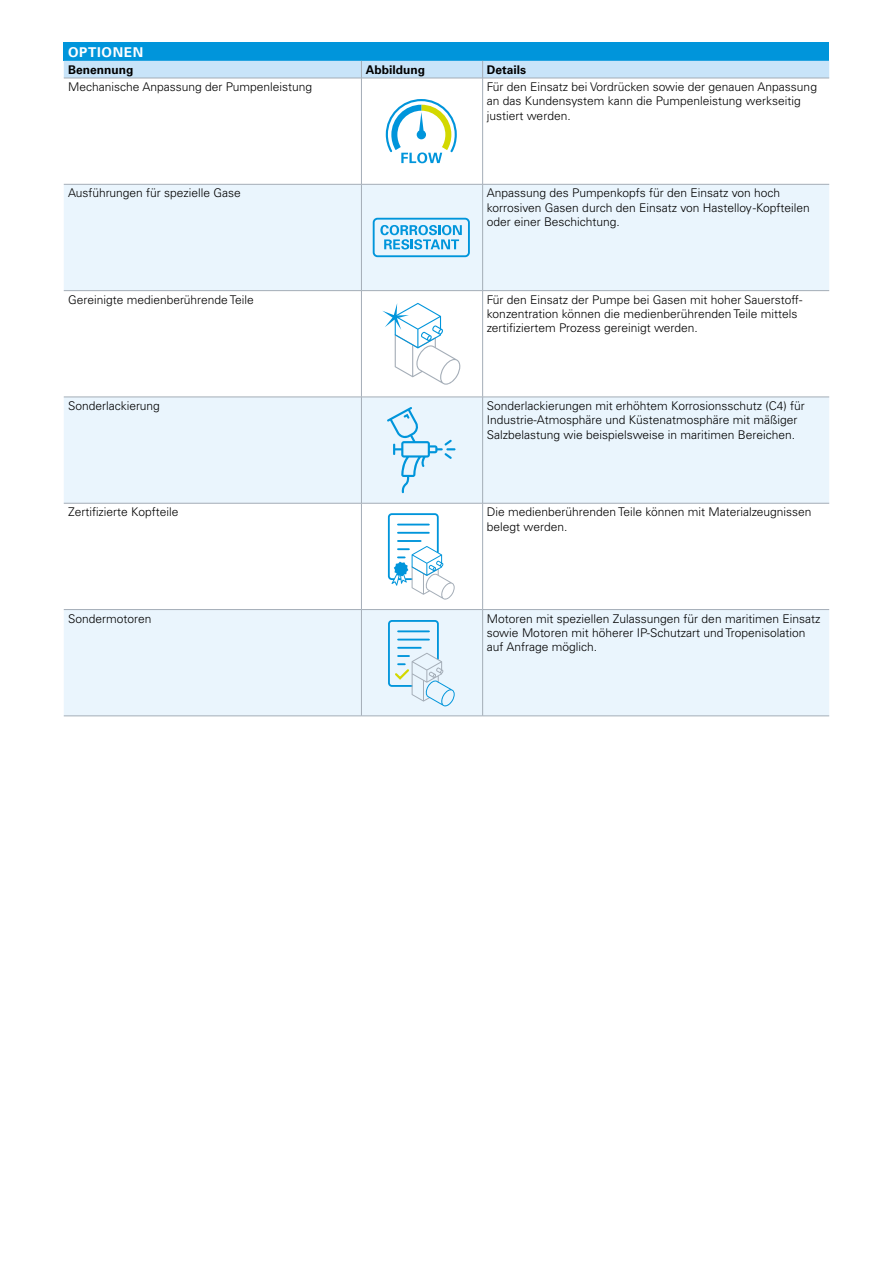
<style>
.page{position:relative;width:893px;height:1263px;background:#fff}
.page>*{position:absolute;margin:0;border:0;box-sizing:border-box;transform-origin:0 0}
.t1{font:700 13.5px "Univers LT Pro 65";letter-spacing:.05em;color:#fff}
.t2{font:300 12px/14.4px "Univers LT Pro 45";color:#000}
.t3{font:700 12px "Univers LT Pro 65";color:#000}
</style>
<div class="page">
<div style="left:64px;top:43px;width:765px;height:18px;background:#0095db"></div>
<svg style="left:64px;top:185px;width:765px;height:531px;fill:#eaf5fd"></svg>
<div style="left:64px;top:61px;width:765px;height:17px;background:#c8e4f9"></div>
<hr style="left:64px;top:78px;width:297px;height:1px;background:#a4adb7">
<hr style="left:361px;top:78px;width:122px;height:1px;background:#a4adb7">
<hr style="left:483px;top:78px;width:346px;height:1px;background:#a4adb7">
<hr style="left:64px;top:184px;width:297px;height:1px;background:#a4adb7">
<hr style="left:361px;top:184px;width:122px;height:1px;background:#a4adb7">
<hr style="left:483px;top:184px;width:346px;height:1px;background:#a4adb7">
<hr style="left:64px;top:290px;width:297px;height:1px;background:#a4adb7">
<hr style="left:361px;top:290px;width:122px;height:1px;background:#a4adb7">
<hr style="left:483px;top:290px;width:346px;height:1px;background:#a4adb7">
<hr style="left:64px;top:397px;width:297px;height:1px;background:#a4adb7">
<hr style="left:361px;top:397px;width:122px;height:1px;background:#a4adb7">
<hr style="left:483px;top:397px;width:346px;height:1px;background:#a4adb7">
<hr style="left:64px;top:503px;width:297px;height:1px;background:#a4adb7">
<hr style="left:361px;top:503px;width:122px;height:1px;background:#a4adb7">
<hr style="left:483px;top:503px;width:346px;height:1px;background:#a4adb7">
<hr style="left:64px;top:609px;width:297px;height:1px;background:#a4adb7">
<hr style="left:361px;top:609px;width:122px;height:1px;background:#a4adb7">
<hr style="left:483px;top:609px;width:346px;height:1px;background:#a4adb7">
<hr style="left:64px;top:716px;width:297px;height:1px;background:#a4adb7">
<hr style="left:361px;top:716px;width:122px;height:1px;background:#a4adb7">
<hr style="left:483px;top:716px;width:346px;height:1px;background:#a4adb7">
<hr style="left:361px;top:78px;width:1px;height:106px;background:#a4adb7">
<hr style="left:482px;top:78px;width:1px;height:106px;background:#a4adb7">
<hr style="left:361px;top:184px;width:1px;height:106px;background:#a4adb7">
<hr style="left:482px;top:184px;width:1px;height:106px;background:#a4adb7">
<hr style="left:361px;top:291px;width:1px;height:106px;background:#a4adb7">
<hr style="left:482px;top:291px;width:1px;height:106px;background:#a4adb7">
<hr style="left:361px;top:397px;width:1px;height:106px;background:#a4adb7">
<hr style="left:482px;top:397px;width:1px;height:106px;background:#a4adb7">
<hr style="left:361px;top:503px;width:1px;height:106px;background:#a4adb7">
<hr style="left:482px;top:503px;width:1px;height:106px;background:#a4adb7">
<hr style="left:361px;top:610px;width:1px;height:106px;background:#a4adb7">
<hr style="left:482px;top:610px;width:1px;height:106px;background:#a4adb7">
<svg style="left:386px;top:99px;width:71px;height:64px"></svg>
<svg style="left:373px;top:218px;width:97px;height:39px;background:#9dd5f1"></svg>
<svg style="left:382px;top:303px;width:78px;height:82px"></svg>
<svg style="left:387px;top:407px;width:68px;height:86px;background:#cee9f8"></svg>
<svg style="left:388px;top:513px;width:67px;height:87px"></svg>
<svg style="left:387px;top:619px;width:68px;height:87px;background:#cee7f4"></svg>
<p class="t1" style="left:68px;top:42px;width:77px">OPTIONEN</p>
<p class="t3" style="left:68px;top:61px;width:67px">Benennung</p>
<p class="t3" style="left:366px;top:61px;width:61px">Abbildung</p>
<p class="t3" style="left:487px;top:61px;width:41px">Details</p>
<p class="t2" style="left:68px;top:79px;width:246px">Mechanische Anpassung der Pumpenleistung</p>
<p class="t2" style="left:487px;top:79px;width:332px">Für den Einsatz bei Vordrücken sowie der genauen Anpassung an das Kundensystem kann die Pumpenleistung werkseitig justiert werden.</p>
<p class="t2" style="left:68px;top:185px;width:174px">Ausführungen für spezielle Gase</p>
<p class="t2" style="left:487px;top:185px;width:325px">Anpassung des Pumpenkopfs für den Einsatz von hoch korrosiven Gasen durch den Einsatz von Hastelloy -Kopfteilen oder einer Beschichtung.</p>
<p class="t2" style="left:68px;top:292px;width:187px">Gereinigte medienberührende Teile</p>
<p class="t2" style="left:487px;top:292px;width:317px">Für den Einsatz der Pumpe bei Gasen mit hoher Sauerstoff&shy;konzentration können die medienberührenden Teile mittels zertifiziertem Prozess gereinigt werden.</p>
<p class="t2" style="left:68px;top:398px;width:93px">Sonderlackierung</p>
<p class="t2" style="left:487px;top:398px;width:320px">Sonderlackierungen mit erhöhtem Korrosionsschutz (C4) für<br>Industrie-Atmosphäre und Küstenatmosphäre mit mäßiger<br>Salzbelastung wie beispielsweise in maritimen Bereichen.</p>
<p class="t2" style="left:68px;top:504px;width:112px">Zertifizierte Kopfteile</p>
<p class="t2" style="left:487px;top:504px;width:326px">Die medienberührenden Teile können mit Materialzeugnissen belegt werden.</p>
<p class="t2" style="left:68px;top:611px;width:85px">Sondermotoren</p>
<p class="t2" style="left:487px;top:611px;width:335px">Motoren mit speziellen Zulassungen für den maritimen Einsatz sowie Motoren mit höherer IP-Schutzart und Tropenisolation auf Anfrage möglich.</p>
</div>
